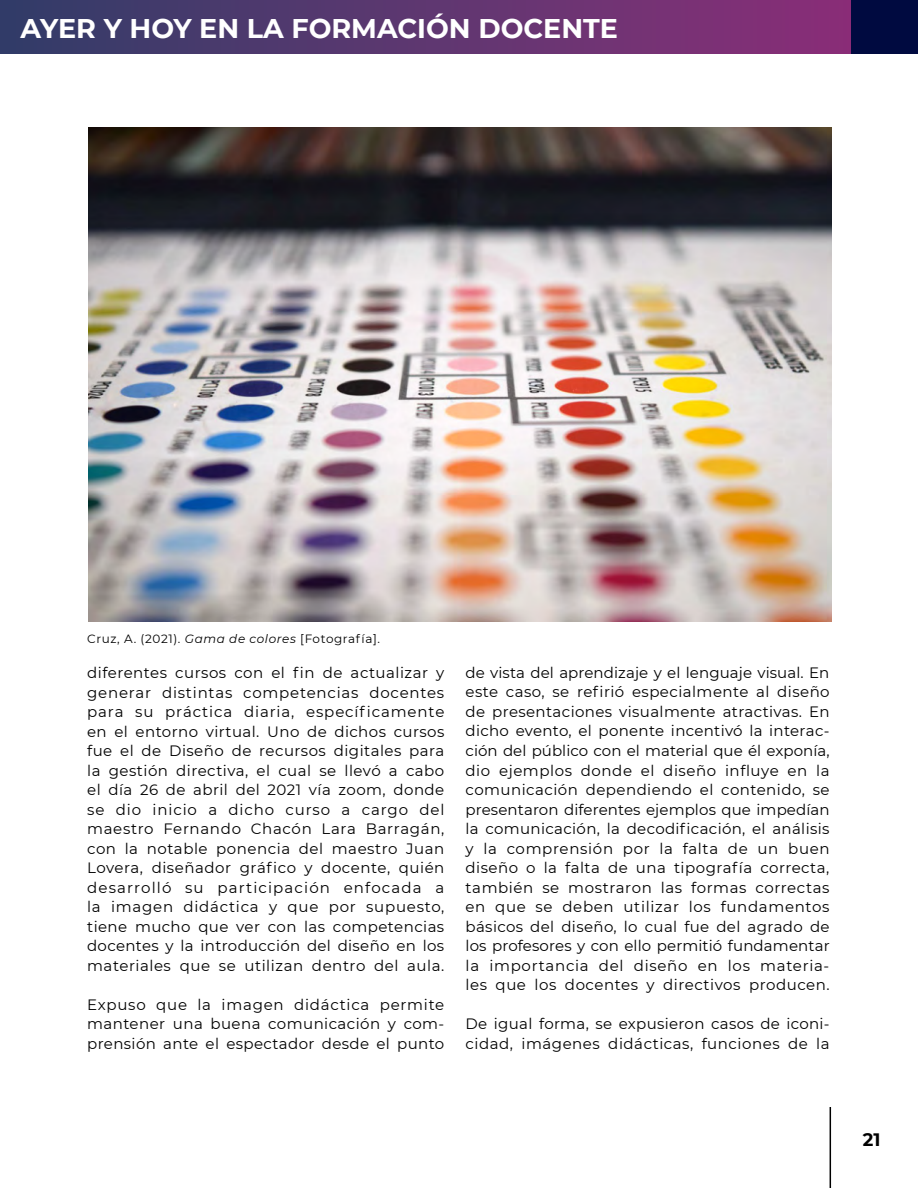
<style>
.page{position:relative;width:918px;height:1188px;background:#fff}
.page>*{position:absolute;margin:0;border:0;box-sizing:border-box;transform-origin:0 0}
.t1{font:700 27px "Montserrat";color:#fff}
.t2{font:700 18px "Montserrat";color:#000}
.t3{font:15px/19.5px "Montserrat";letter-spacing:.035em;color:#000;text-align:justify}
.t4{font:12px "Montserrat";letter-spacing:.05em;color:#000}
.s1{font-style:italic}
</style>
<div class="page">
<hr style="left:830px;top:1107px;width:1px;height:81px;background:#000">
<hr style="left:0;top:0;width:1px;height:54px;background:#000a40">
<div style="left:1px;top:0;width:917px;height:54px;background:linear-gradient(to right,#323d68,#912e79)"></div>
<div style="left:851px;top:0;width:67px;height:54px;background:#000a40"></div>
<img style="left:89px;top:128px;width:742px;height:493px">
<h1 class="t1" style="left:20px;top:9px;width:599px">AYER Y HOY EN LA FORMACIÓN DOCENTE</h1>
<p class="t4" style="left:87px;top:630px;width:294px">Cruz, A. (2021). <span class="s1">Gama de colores</span> [Fotografía].</p>
<p class="t3" style="left:87px;top:662px;width:359px">diferentes cursos con el fin de actualizar y generar distintas competencias docentes para su práctica diaria, específicamente en el entorno virtual. Uno de dichos cursos fue el de Diseño de recursos digitales para la gestión directiva, el cual se llevó a cabo el día 26 de abril del 2021 vía zoom, donde se dio inicio a dicho curso a cargo del maestro Fernando Chacón Lara Barragán, con la notable ponencia del maestro Juan Lovera, diseñador gráfico y docente, quién desarrolló su participación enfocada a la imagen didáctica y que por supuesto, tiene mucho que ver con las competencias docentes y la introducción del diseño en los materiales que se utilizan dentro del aula.</p>
<p class="t3" style="left:87px;top:994px;width:359px">Expuso que la imagen didáctica permite mantener una buena comunicación y com&shy;prensión ante el espectador desde el punto</p>
<p class="t3" style="left:466px;top:662px;width:366px">de vista del aprendizaje y el lenguaje visual. En este caso, se refirió especialmente al diseño de presentaciones visualmente atractivas. En dicho evento, el ponente incentivó la interac&shy;ción del público con el material que él exponía, dio ejemplos donde el diseño influye en la comunicación dependiendo el contenido, se presentaron diferentes ejemplos que impedían la comunicación, la decodificación, el análisis y la comprensión por la falta de un buen diseño o la falta de una tipografía correcta, también se mostraron las formas correctas en que se deben utilizar los fundamentos básicos del diseño, lo cual fue del agrado de los profesores y con ello permitió fundamentar la importancia del diseño en los materia&shy;les que los docentes y directivos producen.</p>
<p class="t3" style="left:466px;top:1013px;width:366px">De igual forma, se expusieron casos de iconi&shy;cidad, imágenes didácticas, funciones de la</p>
<p class="t2" style="left:863px;top:1127px;width:19px">21</p>
</div>
